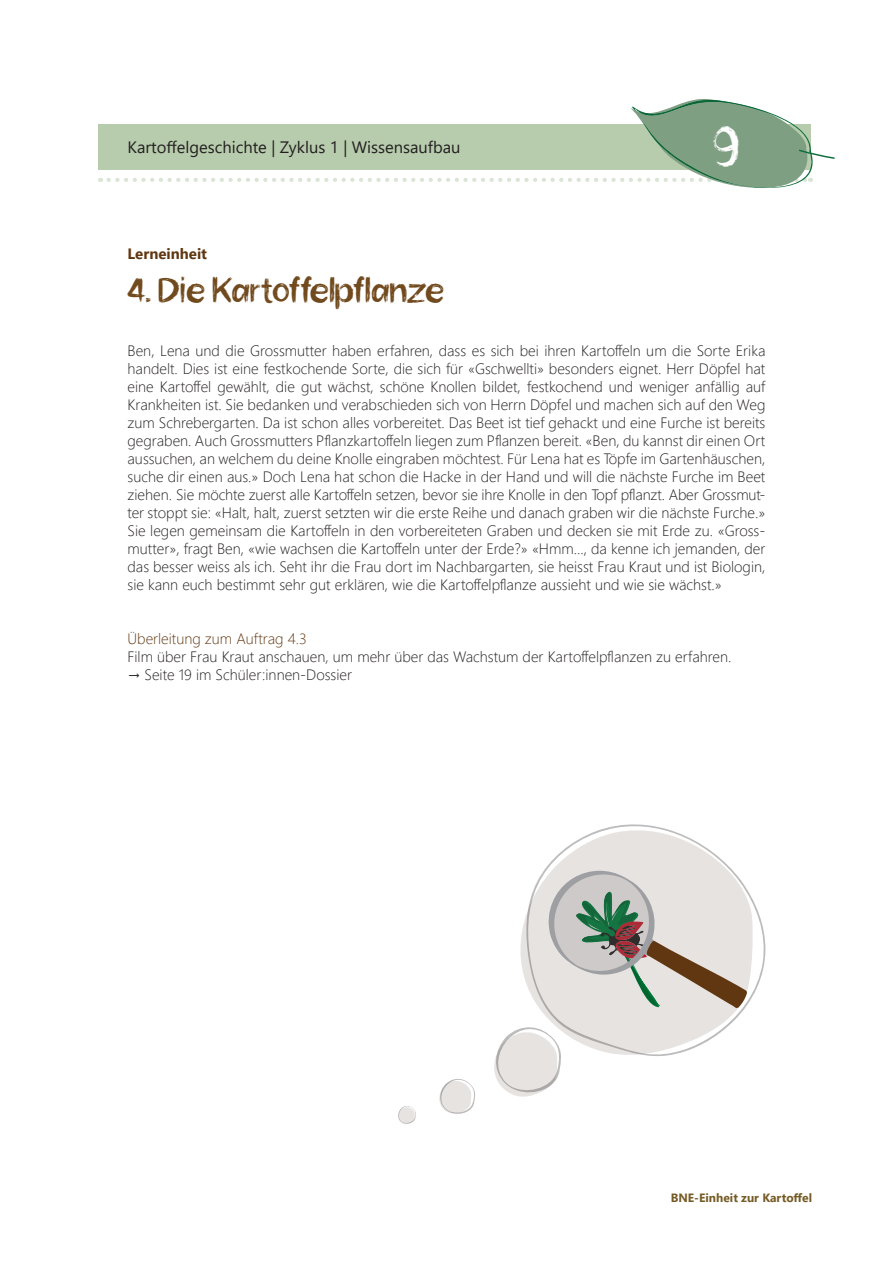
<style>
.page{position:relative;width:893px;height:1263px;background:#fff}
.page>*{position:absolute;margin:0;border:0;box-sizing:border-box;transform-origin:0 0}
.t1{font:48px "Sanstuy Brush";color:#fff}
.t2{font:30px "Sanstuy Brush";letter-spacing:.005em;color:#70491c}
.t3{font:16.5px "Segoe UI";color:#231f20}
.t4{font:300 15px/18px "Segoe UI";color:#231f20;text-align:justify}
.t5{font:300 15px "Segoe UI";color:#603711}
.t6{font:700 15px "Segoe UI";color:#603711}
.t7{font:700 12px "Segoe UI";color:#755b24}
</style>
<div class="page">
<svg style="left:109px;top:98px;width:726px;height:90px"></svg>
<svg style="left:398px;top:1106px;width:18px;height:18px"></svg>
<svg style="left:439px;top:1079px;width:36px;height:35px"></svg>
<svg style="left:494px;top:1027px;width:67px;height:70px"></svg>
<svg style="left:525px;top:824px;width:241px;height:234px;fill:#e7e3e1"></svg>
<svg style="left:548px;top:871px;width:199px;height:137px;background:#c4c2bb"></svg>
<p class="t3" style="left:128px;top:132px;width:334px">Kartoffelgeschichte | Zyklus 1 | Wissensaufbau</p>
<h1 class="t1" style="left:713px;top:112px;width:27px">9</h1>
<p class="t6" style="left:128px;top:240px;width:81px">Lerneinheit</p>
<h2 class="t2" style="left:128px;top:268px;width:318px">4. Die Kartoffelpflanze</h2>
<p class="t4" style="left:128px;top:341px;width:639px">Ben, Lena und die Grossmutter haben erfahren, dass es sich bei ihren Kartoffeln um die Sorte Erika handelt. Dies ist eine festkochende Sorte, die sich für «Gschwellti» besonders eignet. Herr Döpfel hat eine Kartoffel gewählt, die gut wächst, schöne Knollen bildet, festkochend und weniger anfällig auf Krankheiten ist. Sie bedanken und verabschieden sich von Herrn Döpfel und machen sich auf den Weg zum Schrebergarten. Da ist schon alles vorbereitet. Das Beet ist tief gehackt und eine Furche ist bereits gegraben. Auch Grossmutters Pflanzkartoffeln liegen zum Pflanzen bereit. «Ben, du kannst dir einen Ort aussuchen, an welchem du deine Knolle eingraben möchtest. Für Lena hat es Töpfe im Gartenhäuschen, suche dir einen aus.» Doch Lena hat schon die Hacke in der Hand und will die nächste Furche im Beet ziehen. Sie möchte zuerst alle Kartoffeln setzen, bevor sie ihre Knolle in den Topf pflanzt. Aber Grossmut&shy;ter stoppt sie: «Halt, halt, zuerst setzten wir die erste Reihe und danach graben wir die nächste Furche.» Sie legen gemeinsam die Kartoffeln in den vorbereiteten Graben und decken sie mit Erde zu. «Gross&shy;mutter», fragt Ben, «wie wachsen die Kartoffeln unter der Erde?» «Hmm…, da kenne ich jemanden, der das besser weiss als ich. Seht ihr die Frau dort im Nachbargarten, sie heisst Frau Kraut und ist Biologin, sie kann euch bestimmt sehr gut erklären, wie die Kartoffelpflanze aussieht und wie sie wächst.»</p>
<p class="t5" style="left:128px;top:625px;width:181px">Überleitung zum Auftrag 4.3</p>
<p class="t4" style="left:128px;top:647px;width:605px">Film über Frau Kraut anschauen, um mehr über das Wachstum der Kartoffelpflanzen zu erfahren.</p>
<p class="t4" style="left:128px;top:665px;width:226px">→ Seite 19 im Schüler:innen-Dossier</p>
<p class="t7" style="left:671px;top:1187px;width:143px">BNE-Einheit zur Kartoffel</p>
</div>
